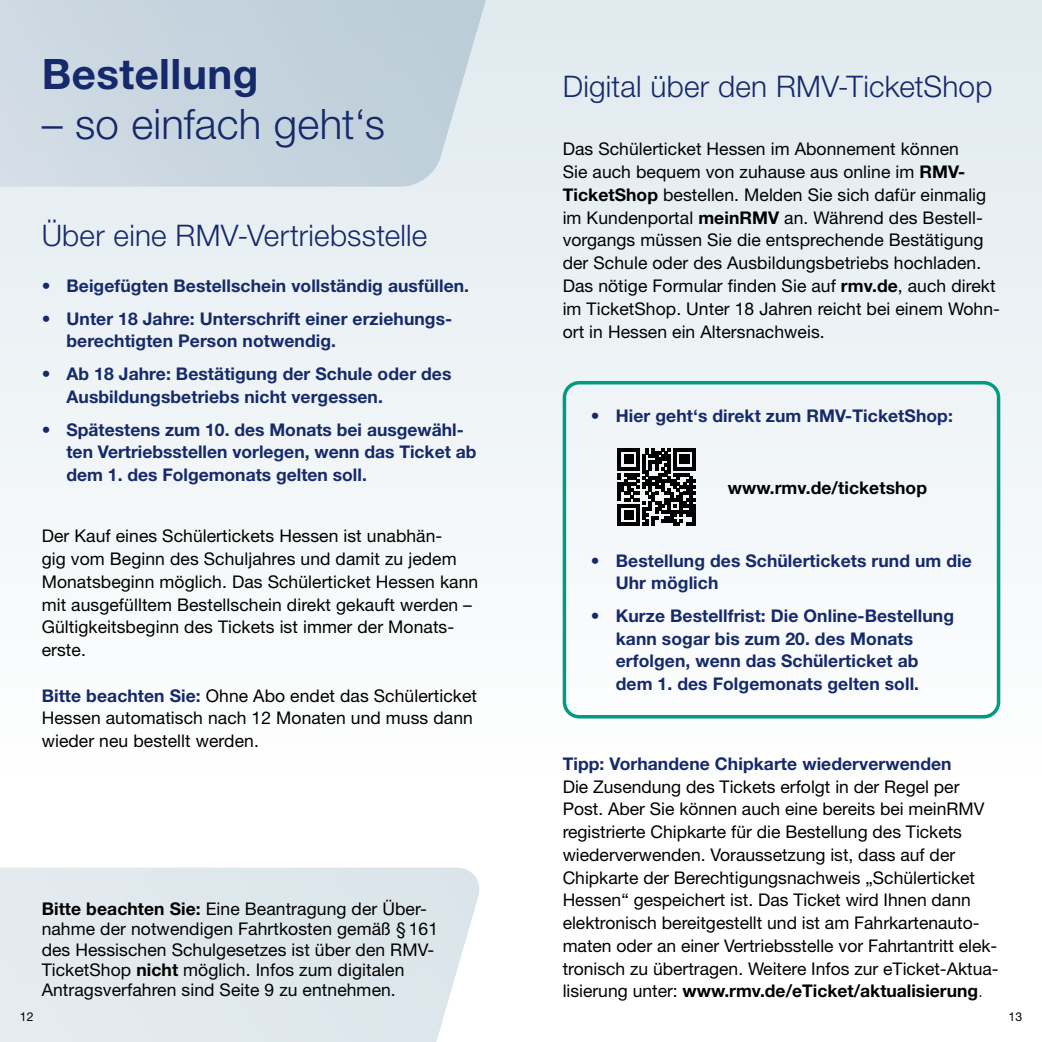
<style>
.page{position:relative;width:1042px;height:1042px;background:#fff}
.page>*{position:absolute;margin:0;border:0;box-sizing:border-box;transform-origin:0 0}
.Headline_1{font:300 42px "Helvetica Neue LT Std";letter-spacing:.005em;color:#15296b}
.Headline_1-2{font:700 42px "Helvetica Neue LT Std";letter-spacing:.01em;color:#15296b}
.Headline_2{font:300 29.75px "Helvetica Neue LT Std";letter-spacing:.005em;color:#15296b}
.Fließtext{font:17.5px/22.8px "Helvetica Neue LT Std";letter-spacing:.005em;color:#000}
.Aufzählung_mit_Bulle{font:700 17.5px/22.8px "Helvetica Neue LT Std";letter-spacing:.005em;color:#15296b}
.Kleingedrucktes_Flie{font:17.5px/20.1px "Helvetica Neue LT Std";letter-spacing:.005em;color:#000}
.Headline_3{font:700 17.5px "Helvetica Neue LT Std";letter-spacing:.005em;color:#15296b}
.Fließtext-2{font:700 17.5px "Helvetica Neue LT Std";letter-spacing:.005em;color:#000}
.t1{font:12.25px "Helvetica Neue LT Std";color:#000}
.s1{font-weight:400}
.s2{font-weight:700;color:#15296b}
.s3{font-weight:700}
.s4{font-weight:300;color:#15296b}
</style>
<div class="page">
<div style="left:0;top:0;width:1042px;height:776px;background:linear-gradient(to bottom,#e0eaef,#fdfefe)"></div>
<svg style="left:0;top:0;width:548px;height:187px"></svg>
<div style="left:563px;top:381px;width:437px;height:337px;border:4px solid #009b83;border-radius:15px"></div>
<svg style="left:618px;top:448px;width:77px;height:78px"></svg>
<h1 class="Headline_1-2" style="left:42px;top:48px;width:218px">Bestellung</h1>
<h1 class="Headline_1" style="left:42px;top:98px;width:345px">– so einfach geht‘s</h1>
<h2 class="Headline_2" style="left:42px;top:218px;width:387px">Über eine RMV-Vertriebsstelle</h2>
<p class="Aufzählung_mit_Bulle" style="left:42px;top:274px;width:429px"><span class="s1">•</span> Beigefügten Bestellschein vollständig ausfüllen.</p>
<p class="Aufzählung_mit_Bulle" style="left:66px;top:307px;width:385px;text-indent:-25px"><span class="s1">•</span> Unter 18 Jahre: Unterschrift einer erziehungs&shy;berechtigten Person notwendig.</p>
<p class="Aufzählung_mit_Bulle" style="left:66px;top:362px;width:386px;text-indent:-25px"><span class="s1">•</span> Ab 18 Jahre: Bestätigung der Schule oder des<br>Ausbildungsbetriebs nicht vergessen.</p>
<p class="Aufzählung_mit_Bulle" style="left:66px;top:417px;width:411px;text-indent:-25px"><span class="s1">•</span> Spätestens zum 10. des Monats bei ausgewähl&shy;ten Vertriebsstellen vorlegen, wenn das Ticket ab dem 1. des Folgemonats gelten soll.</p>
<p class="Fließtext" style="left:42px;top:524px;width:438px">Der Kauf eines Schülertickets Hessen ist unabhän-<br>gig vom Beginn des Schuljahres und damit zu jedem Monatsbeginn möglich. Das Schülerticket Hessen kann mit ausgefülltem Bestellschein direkt gekauft werden – Gültigkeitsbeginn des Tickets ist immer der Monats&shy;erste.</p>
<p class="Fließtext" style="left:42px;top:684px;width:437px"><span class="s2">Bitte beachten Sie:</span> Ohne Abo endet das Schülerticket<br>Hessen automatisch nach 12 Monaten und muss dann wieder neu bestellt werden.</p>
<p class="Kleingedrucktes_Flie" style="left:42px;top:898px;width:398px"><span class="s3">Bitte beachten Sie:</span> Eine Beantragung der Über&shy;nahme der notwendigen Fahrtkosten gemäß § 161 des Hessischen Schulgesetzes ist über den RMV-TicketShop <span class="s3">nicht</span> möglich. Infos zum digitalen Antragsverfahren sind Seite 9 zu entnehmen.</p>
<h2 class="Headline_2" style="left:563px;top:68px;width:431px">Digital über den RMV-TicketShop</h2>
<p class="Fließtext" style="left:563px;top:138px;width:439px">Das Schülerticket Hessen im Abonnement können<br>Sie auch bequem von zuhause aus online im <span class="s3">RMV-TicketShop</span> bestellen. Melden Sie sich dafür einmalig im Kundenportal <span class="s3">meinRMV</span> an. Während des Bestell&shy;vorgangs müssen Sie die entsprechende Bestätigung der Schule oder des Ausbildungsbetriebs hochladen.<br>Das nötige Formular finden Sie auf <span class="s3">rmv.de</span>, auch direkt im TicketShop. Unter 18 Jahren reicht bei einem Wohn&shy;ort in Hessen ein Altersnachweis.</p>
<p class="Aufzählung_mit_Bulle" style="left:591px;top:404px;width:363px"><span class="s1">•</span> Hier geht‘s direkt zum RMV-TicketShop:</p>
<p class="Fließtext-2" style="left:727px;top:477px;width:201px">www.rmv.de/ticketshop</p>
<p class="Aufzählung_mit_Bulle" style="left:616px;top:548px;width:358px;text-indent:-25px"><span class="s1">•</span> Bestellung des Schülertickets rund um die<br>Uhr möglich</p>
<p class="Aufzählung_mit_Bulle" style="left:616px;top:604px;width:340px;text-indent:-25px"><span class="s1">•</span> Kurze Bestellfrist: Die Online-Bestellung kann sogar bis zum 20. des Monats erfolgen, wenn das Schülerticket ab dem 1. des Folgemonats gelten soll.</p>
<h3 class="Headline_3" style="left:563px;top:753px;width:390px">Tipp: Vorhandene Chipkarte wiederverwenden</h3>
<p class="Fließtext" style="left:563px;top:775px;width:437px">Die Zusendung des Tickets erfolgt in der Regel per Post. Aber Sie können auch eine bereits bei meinRMV registrierte Chipkarte für die Bestellung des Tickets wiederverwenden. Voraussetzung ist, dass auf der Chipkarte der Berechtigungsnachweis „Schülerticket Hessen“ gespeichert ist. Das Ticket wird Ihnen dann elektronisch bereitgestellt und ist am Fahrkartenauto&shy;maten oder an einer Vertriebsstelle vor Fahrtantritt elek&shy;tronisch zu übertragen. Weitere Infos zur eTicket-Aktua&shy;lisierung unter: <span class="s3">www.rmv.de/eTicket/aktualisierung</span><span class="s4">.</span></p>
<p class="t1" style="left:20px;top:1009px;width:15px">12</p>
<p class="t1" style="left:1008px;top:1009px;width:15px">13</p>
</div>
